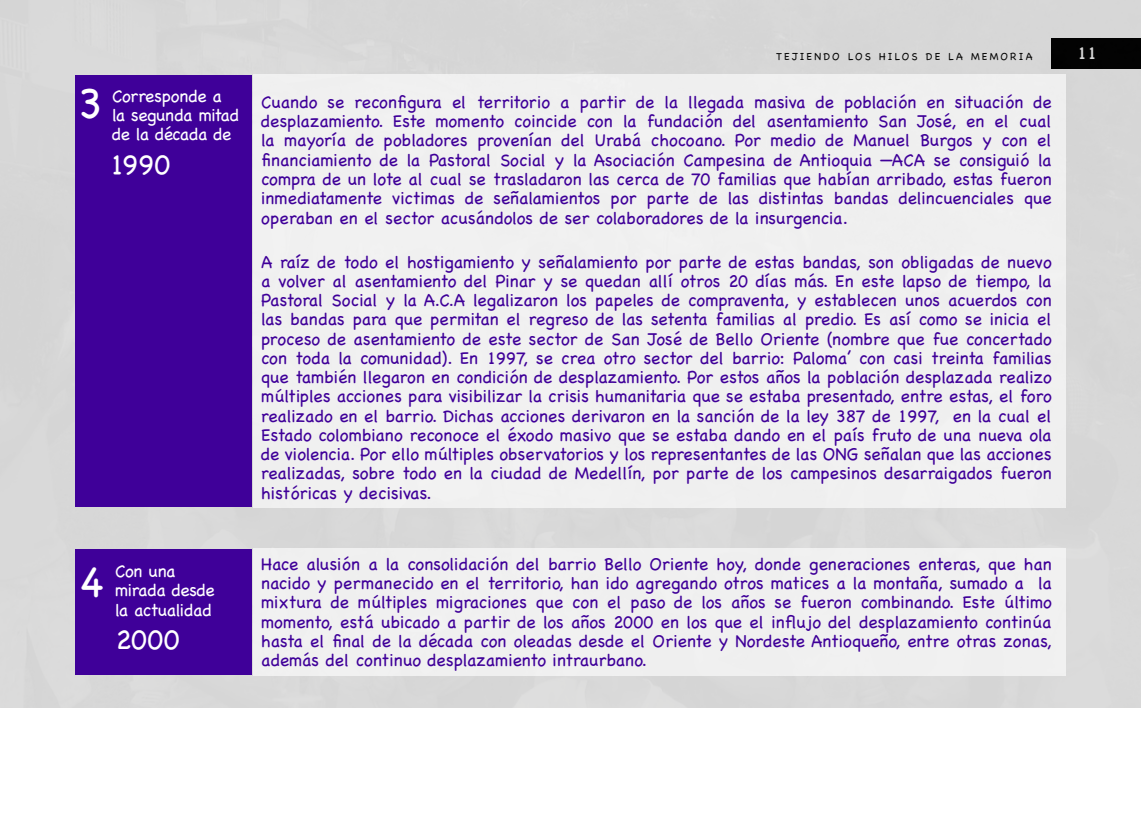
<style>
.page{position:relative;width:1141px;height:819px;background:#fff}
.page>*{position:absolute;margin:0;border:0;box-sizing:border-box;transform-origin:0 0}
.t1{font:43.75px "Chalkboard";color:#fff}
.t2{font:28px "Chalkboard";color:#fff}
.t3{font:300 17.5px/19.2px "Chalkboard SE";color:#3f0099;text-align:justify}
.t4{font:300 17.5px/19.2px "Chalkboard SE";letter-spacing:-.02em;color:#fff}
.t5{font:17.5px "Chalkboard SE";color:#fff}
.t6{font:10.5px "Chalkboard";letter-spacing:.2em;color:#000}
</style>
<div class="page">
<svg style="left:0;top:707px;width:1141px;height:1px"></svg>
<div style="left:0;top:0;width:1141px;height:707px;background:#d7d7d7"></div>
<div style="left:75px;top:75px;width:177px;height:431px;background:#3f0099"></div>
<div style="left:253px;top:74px;width:813px;height:433px;background:#f0f0f0"></div>
<div style="left:253px;top:548px;width:813px;height:128px;background:#f0f0f0"></div>
<div style="left:75px;top:549px;width:177px;height:126px;background:#3f0099"></div>
<h1 class="t1" style="left:77px;top:77px;width:26px">3</h1>
<p class="t4" style="left:112px;top:85px;width:128px">Corresponde a la segunda mitad de la década de</p>
<h2 class="t2" style="left:112px;top:148px;width:60px">1990</h2>
<h1 class="t1" style="left:80px;top:554px;width:26px">4</h1>
<p class="t4" style="left:115px;top:560px;width:101px">Con una mirada desde la actualidad</p>
<h2 class="t2" style="left:115px;top:623px;width:66px">2000</h2>
<p class="t6" style="left:776px;top:50px;width:258px">TEJIENDO LOS HILOS DE LA MEMORIA</p>
<p class="t5" style="left:1077px;top:38px;width:21px">11</p>
<p class="t3" style="left:261px;top:91px;width:792px">Cuando se reconfigura el territorio a partir de la llegada masiva de población en situación de desplazamiento. Este momento coincide con la fundación del asentamiento San José, en el cual la mayoría de pobladores provenían del Urabá chocoano. Por medio de Manuel Burgos y con el financiamiento de la Pastoral Social y la Asociación Campesina de Antioquia —ACA se consiguió la compra de un lote al cual se trasladaron las cerca de 70 familias que habían arribado, estas fueron inmediatamente victimas de señalamientos por parte de las distintas bandas delincuenciales que operaban en el sector acusándolos de ser colaboradores de la insurgencia.</p>
<p class="t3" style="left:261px;top:251px;width:792px">A raíz de todo el hostigamiento y señalamiento por parte de estas bandas, son obligadas de nuevo a volver al asentamiento del Pinar y se quedan allí otros 20 días más. En este lapso de tiempo, la Pastoral Social y la A.C.A legalizaron los papeles de compraventa, y establecen unos acuerdos con las bandas para que permitan el regreso de las setenta familias al predio. Es así como se inicia el proceso de asentamiento de este sector de San José de Bello Oriente (nombre que fue concertado con toda la comunidad). En 1997, se crea otro sector del barrio: Paloma’ con casi treinta familias que también llegaron en condición de desplazamiento. Por estos años la población desplazada realizo múltiples acciones para visibilizar la crisis humanitaria que se estaba presentado, entre estas, el foro realizado en el barrio. Dichas acciones derivaron en la sanción de la ley 387 de 1997, en la cual el Estado colombiano reconoce el éxodo masivo que se estaba dando en el país fruto de una nueva ola de violencia. Por ello múltiples observatorios y los representantes de las ONG señalan que las acciones realizadas, sobre todo en la ciudad de Medellín, por parte de los campesinos desarraigados fueron históricas y decisivas.</p>
<p class="t3" style="left:261px;top:553px;width:792px">Hace alusión a la consolidación del barrio Bello Oriente hoy, donde generaciones enteras, que han nacido y permanecido en el territorio, han ido agregando otros matices a la montaña, sumado a la mixtura de múltiples migraciones que con el paso de los años se fueron combinando. Este último momento, está ubicado a partir de los años 2000 en los que el influjo del desplazamiento continúa hasta el final de la década con oleadas desde el Oriente y Nordeste Antioqueño, entre otras zonas, además del continuo desplazamiento intraurbano.</p>
</div>
